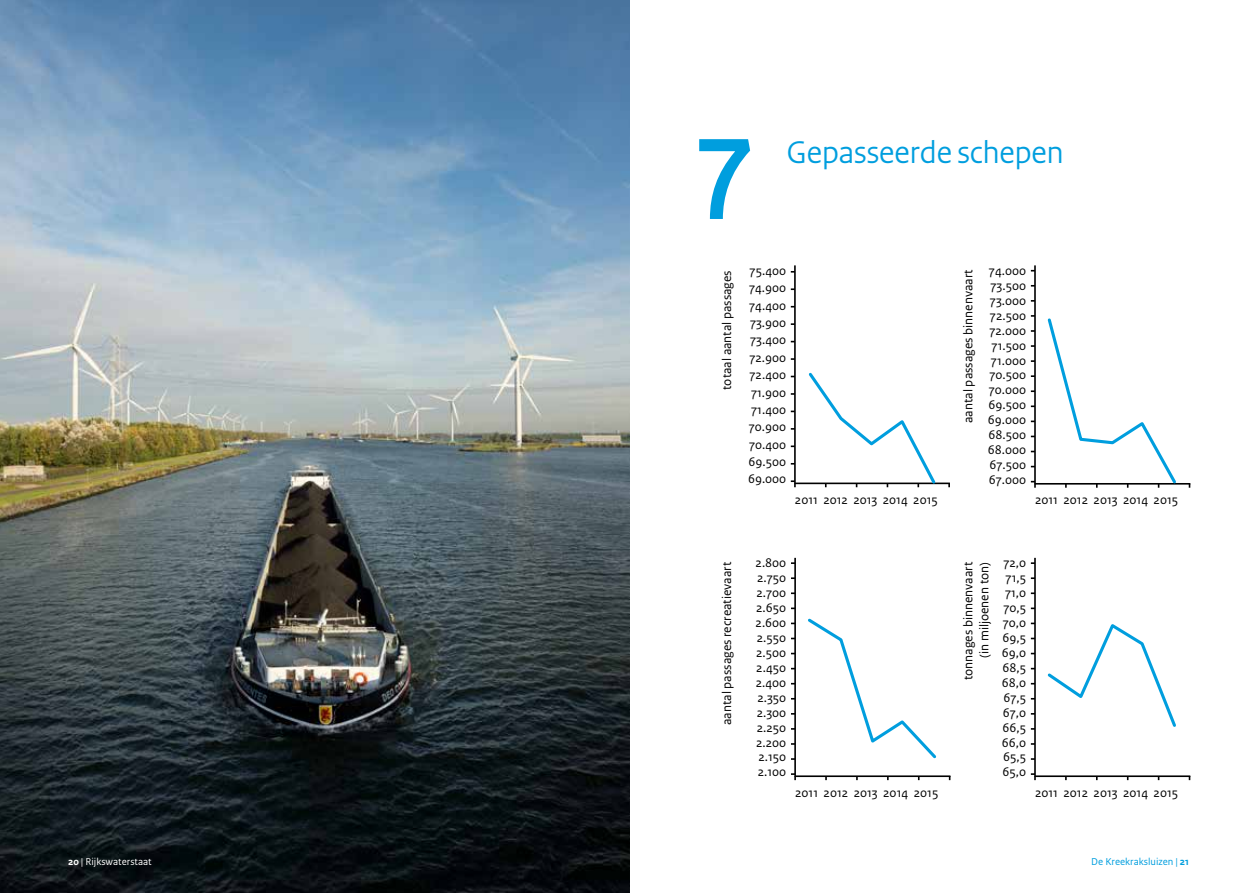
<style>
.page{position:relative;width:1259px;height:893px;background:#fff}
.page>*{position:absolute;margin:0;border:0;box-sizing:border-box;transform-origin:0 0}
.t1{font:700 120px "Rijksoverheid Sans Heading";color:#009ede}
.t2{font:33px "Rijksoverheid Sans Heading";color:#009ede}
.t3{font:13.2px/15px "Rijksoverheid Sans Text";color:#000;text-align:justify}
.t4{font:10.5px "Rijksoverheid Sans Text";color:#009ede}
.t5{font:10.5px "Rijksoverheid Sans Text";color:#fff}
.s1{font-weight:700}
</style>
<div class="page">
<img style="left:0;top:0;width:629px;height:893px">
<hr style="left:1034px;top:265px;width:1px;height:219px;background:#000">
<hr style="left:1035px;top:483px;width:155px;height:2px;background:#000">
<svg style="left:1031px;top:481px;width:4px;height:7px"></svg>
<svg style="left:1045px;top:318px;width:133px;height:170px"></svg>
<hr style="left:794px;top:558px;width:2px;height:219px;background:#000">
<hr style="left:795px;top:775px;width:155px;height:2px;background:#000">
<svg style="left:791px;top:773px;width:5px;height:7px"></svg>
<svg style="left:808px;top:618px;width:129px;height:141px"></svg>
<hr style="left:1034px;top:558px;width:1px;height:219px;background:#000">
<hr style="left:1035px;top:775px;width:155px;height:2px;background:#000">
<svg style="left:1031px;top:773px;width:4px;height:7px"></svg>
<svg style="left:1047px;top:624px;width:129px;height:103px"></svg>
<hr style="left:794px;top:265px;width:1px;height:219px;background:#000">
<hr style="left:795px;top:483px;width:155px;height:1px;background:#000">
<svg style="left:791px;top:480px;width:4px;height:7px"></svg>
<svg style="left:806px;top:372px;width:132px;height:115px"></svg>
<h1 class="t1" style="left:697px;top:92px;width:56px">7</h1>
<h2 class="t2" style="left:787px;top:133px;width:278px">Gepasseerde schepen</h2>
<p class="t3" style="left:719px;top:390px;width:121px;rotate:-90deg">totaal aantal passages</p>
<p class="t3" style="left:748px;top:262px;width:40px;line-height:17.4px">75.400<br>74.900<br>74.400<br>73.900<br>73.400<br>72.900<br>72.400<br>71.900<br>71.400<br>70.900<br>70.400<br>69.500<br>69.000</p>
<p class="t3" style="left:795px;top:492px;width:144px">2011 2012 2013 2014 2015</p>
<p class="t3" style="left:719px;top:725px;width:165px;rotate:-90deg">aantal passages recreatievaart</p>
<p class="t3" style="left:755px;top:556px;width:32px">2.800<br>2.750<br>2.700<br>2.650<br>2.600<br>2.550<br>2.500<br>2.450<br>2.400<br>2.350<br>2.300<br>2.250<br>2.200<br>2.150<br>2.100</p>
<p class="t3" style="left:795px;top:785px;width:145px">2011 2012 2013 2014 2015</p>
<p class="t3" style="left:961px;top:423px;width:155px;rotate:-90deg">aantal passages binnenvaart</p>
<p class="t3" style="left:988px;top:263px;width:40px">74.000<br>73.500<br>73.000<br>72.500<br>72.000<br>71.500<br>71.000<br>70.500<br>70.000<br>69.500<br>69.000<br>68.500<br>68.000<br>67.500<br>67.000</p>
<p class="t3" style="left:1035px;top:492px;width:145px">2011 2012 2013 2014 2015</p>
<p class="t3" style="left:960px;top:680px;width:120px;line-height:15.9px;text-align:right;rotate:-90deg">tonnages binnenvaart (in miljoenen ton)</p>
<p class="t3" style="left:1002px;top:556px;width:26px">72,0<br>71,5<br>71,0<br>70,5<br>70,0<br>69,5<br>69,0<br>68,5<br>68,0<br>67,5<br>67,0<br>66,5<br>66,0<br>65,5<br>65,0</p>
<p class="t3" style="left:1035px;top:785px;width:145px">2011 2012 2013 2014 2015</p>
<p class="t5" style="left:68px;top:855px;width:85px"><span class="s1">20</span> | Rijkswaterstaat</p>
<p class="t4" style="left:1091px;top:855px;width:99px">De Kreekraksluizen | <span class="s1">21</span></p>
</div>
